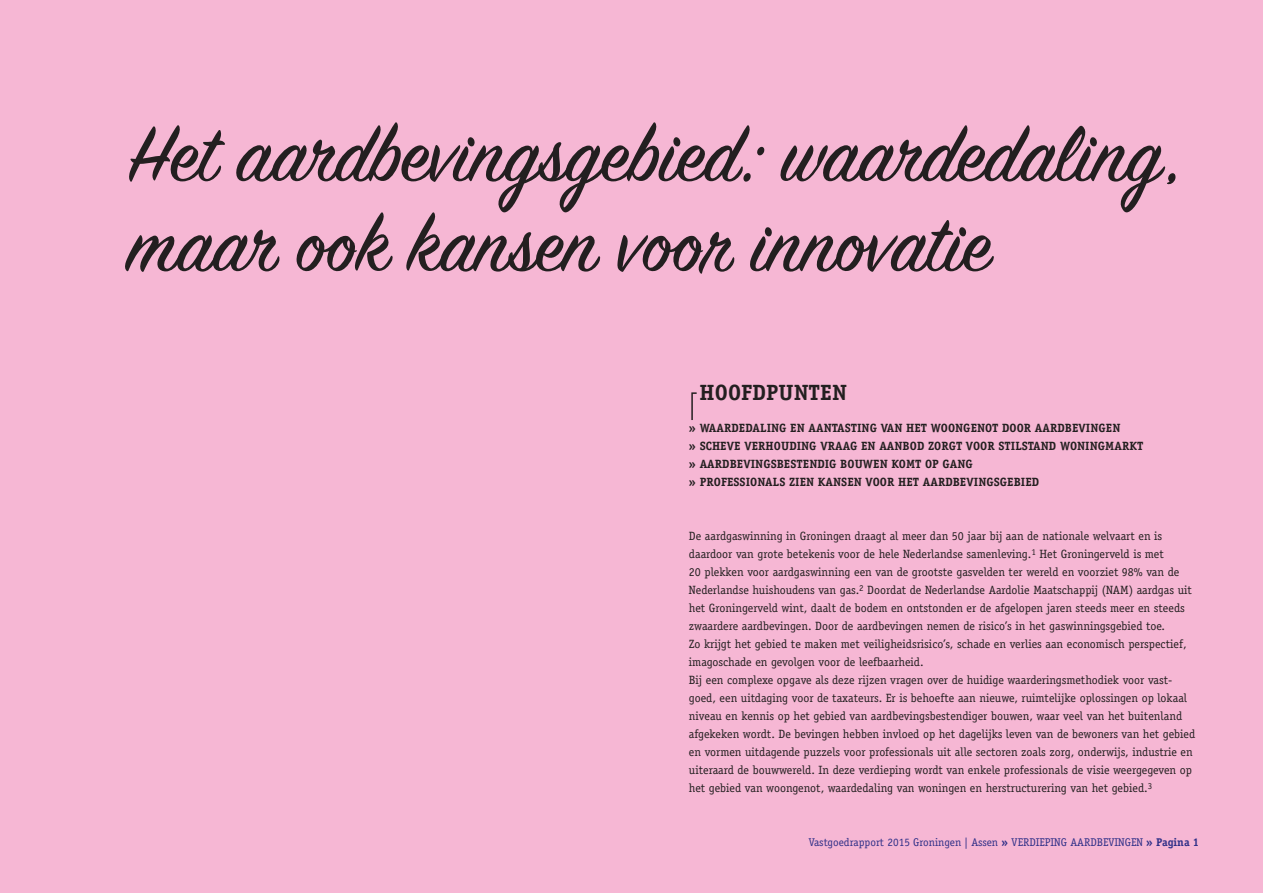
<style>
.page{position:relative;width:1263px;height:893px;background:#f6b7d4}
.page>*{position:absolute;margin:0;border:0;box-sizing:border-box;transform-origin:0 0}
.t1{font:87.6px/90px "Sign Painter House Script";color:#231f20}
.t2{font:700 22.05px "Officina Serif";letter-spacing:.005em;color:#231f20}
.t3{font:12px/18px "Officina Serif Std";color:#231f20}
.t4{font:700 12px/18px "Officina Serif";letter-spacing:.005em;color:#231f20}
.t5{font:11.25px "Officina Serif Std";color:#2f3088}
.s1{font-family:"Officina Serif";font-weight:700}
</style>
<div class="page">
<svg style="left:691px;top:392px;width:6px;height:28px"></svg>
<h1 class="t1" style="left:128px;top:117px;width:1057px">Het aardbevingsgebied: waardedaling, maar ook kansen voor innovatie</h1>
<h2 class="t2" style="left:699px;top:379px;width:149px">HOOFDPUNTEN</h2>
<p class="t4" style="left:689px;top:419px;width:456px">» WAARDEDALING EN AANTASTING VAN HET WOONGENOT DOOR AARDBEVINGEN<br>» SCHEVE VERHOUDING VRAAG EN AANBOD ZORGT VOOR STILSTAND WONINGMARKT » AARDBEVINGSBESTENDIG BOUWEN KOMT OP GANG<br>» PROFESSIONALS ZIEN KANSEN VOOR HET AARDBEVINGSGEBIED</p>
<p class="t3" style="left:689px;top:527px;width:508px">De aardgaswinning in Groningen draagt al meer dan 50 jaar bij aan de nationale welvaart en is daardoor van grote betekenis voor de hele Nederlandse samenleving.<sup>1</sup> Het Groningerveld is met<br>20 plekken voor aardgaswinning een van de grootste gasvelden ter wereld en voorziet 98% van de Nederlandse huishoudens van gas.<sup>2</sup> Doordat de Nederlandse Aardolie Maatschappij (NAM) aardgas uit het Groningerveld wint, daalt de bodem en ontstonden er de afgelopen jaren steeds meer en steeds zwaardere aardbevingen. Door de aardbevingen nemen de risico’s in het gaswinningsgebied toe.<br>Zo krijgt het gebied te maken met veiligheidsrisico’s, schade en verlies aan economisch perspectief, imagoschade en gevolgen voor de leefbaarheid.<br>Bij een complexe opgave als deze rijzen vragen over de huidige waarderingsmethodiek voor vast&shy;goed, een uitdaging voor de taxateurs. Er is behoefte aan nieuwe, ruimtelijke oplossingen op lokaal niveau en kennis op het gebied van aardbevingsbestendiger bouwen, waar veel van het buitenland afgekeken wordt. De bevingen hebben invloed op het dagelijks leven van de bewoners van het gebied en vormen uitdagende puzzels voor professionals uit alle sectoren zoals zorg, onderwijs, industrie en uiteraard de bouwwereld. In deze verdieping wordt van enkele professionals de visie weergegeven op het gebied van woongenot, waardedaling van woningen en herstructurering van het gebied.<sup>3</sup></p>
<p class="t5" style="left:809px;top:836px;width:392px">Vastgoedrapport 2015 Groningen | Assen <span class="s1">»</span> VERDIEPING AARDBEVINGEN <span class="s1">» Pagina 1</span></p>
</div>
